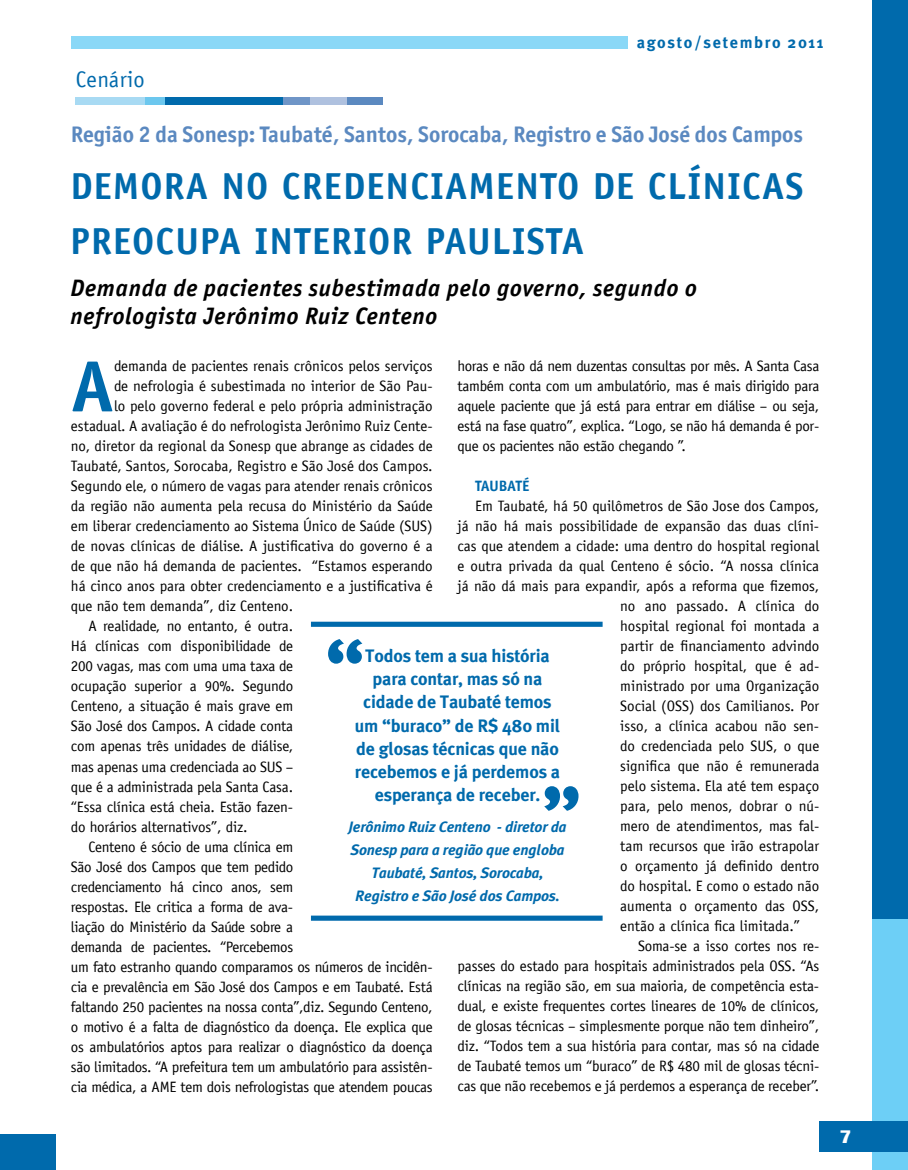
<style>
.page{position:relative;width:908px;height:1170px;background:#fff}
.page>*{position:absolute;margin:0;border:0;box-sizing:border-box;transform-origin:0 0}
.t1{font:700 72.62px "Officina Sans";color:#006aac}
.t2{font:700 37.5px/55px "Officina Sans";letter-spacing:.03em;color:#006aac}
.t3{font:23.75px/28.5px "Officina San ITC Bold Ital OS";letter-spacing:.03em;color:#000}
.t4{font:700 22.5px "Officina San ITC";color:#5b89c0}
.t5{font:22.5px "Officina Sans Std";letter-spacing:.015em;color:#006aac}
.t6{font:700 18.75px "Folio BT";color:#fff}
.t7{font:700 18px/23.1px "Meta Plus";letter-spacing:-.01em;color:#006aac;text-align:center}
.t8{font:700 16.25px "Meta Plus";letter-spacing:.1em;color:#006aac}
.t9{font:15px/20px "Officina Sans Std";letter-spacing:-.01em;color:#000;text-align:justify}
.t10{font:italic 700 15px/23.1px "Meta Plus";letter-spacing:-.01em;color:#006aac;text-align:center}
.t11{font:700 15px "Officina San ITC";color:#006aac}
</style>
<div class="page">
<div style="left:872px;top:0;width:35px;height:920px;background:#006aac"></div>
<div style="left:872px;top:919px;width:35px;height:250px;background:#6dcff6"></div>
<div style="left:0;top:1134px;width:56px;height:35px;background:#006aac"></div>
<div style="left:818px;top:1120px;width:89px;height:31px;background:#006aac"></div>
<div style="left:76px;top:97px;width:69px;height:7px;background:#a8daf3"></div>
<div style="left:145px;top:97px;width:20px;height:7px;background:#6cc7ee"></div>
<div style="left:165px;top:97px;width:118px;height:7px;background:#006aac"></div>
<div style="left:283px;top:97px;width:27px;height:7px;background:#6f95c7"></div>
<div style="left:310px;top:97px;width:37px;height:7px;background:#afc1df"></div>
<div style="left:347px;top:97px;width:35px;height:7px;background:#5b89c0"></div>
<div style="left:71px;top:37px;width:556px;height:12px;background:#8ad8f7"></div>
<div style="left:311px;top:915px;width:291px;height:5px;background:#006aac"></div>
<div style="left:311px;top:621px;width:291px;height:5px;background:#006aac"></div>
<svg style="left:328px;top:639px;width:34px;height:24px"></svg>
<svg style="left:544px;top:786px;width:34px;height:24px"></svg>
<h3 class="t5" style="left:76px;top:66px;width:70px">Cenário</h3>
<p class="t8" style="left:636px;top:33px;width:188px">agosto/setembro 2011</p>
<h3 class="t4" style="left:71px;top:121px;width:733px">Região 2 da Sonesp: Taubaté, Santos, Sorocaba, Registro e São José dos Campos</h3>
<h2 class="t2" style="left:70px;top:159px;width:732px">DEMORA NO CREDENCIAMENTO DE CLÍNICAS<br>PREOCUPA INTERIOR PAULISTA</h2>
<h3 class="t3" style="left:70px;top:273px;width:628px">Demanda de pacientes subestimada pelo governo, segundo o nefrologista Jerônimo Ruiz Centeno</h3>
<p class="t9" style="left:457px;top:356px;width:363px">horas e não dá nem duzentas consultas por mês. A Santa Casa também conta com um ambulatório, mas é mais dirigido para aquele paciente que já está para entrar em diálise – ou seja, está na fase quatro”, explica. “Logo, se não há demanda é por&shy;que os pacientes não estão chegando ”.</p>
<p class="t11" style="left:475px;top:477px;width:55px">Taubaté</p>
<p class="t9" style="left:475px;top:496px;width:345px">Em Taubaté, há 50 quilômetros de São Jose dos Campos,</p>
<p class="t9" style="left:457px;top:516px;width:363px">já não há mais possibilidade de expansão das duas clíni-</p>
<p class="t9" style="left:457px;top:536px;width:363px">cas que atendem a cidade: uma dentro do hospital regional</p>
<p class="t9" style="left:457px;top:556px;width:363px">e outra privada da qual Centeno é sócio. “A nossa clínica</p>
<p class="t9" style="left:457px;top:576px;width:363px">já não dá mais para expandir, após a reforma que fizemos,</p>
<p class="t9" style="left:620px;top:596px;width:200px">no ano passado. A clínica do</p>
<p class="t9" style="left:620px;top:616px;width:200px">hospital regional foi montada a</p>
<p class="t9" style="left:620px;top:636px;width:200px">partir de financiamento advindo</p>
<p class="t9" style="left:620px;top:656px;width:200px">do próprio hospital, que é ad-</p>
<p class="t9" style="left:620px;top:676px;width:200px">ministrado por uma Organização</p>
<p class="t9" style="left:620px;top:696px;width:200px">Social (OSS) dos Camilianos. Por</p>
<p class="t9" style="left:620px;top:716px;width:200px">isso, a clínica acabou não sen-</p>
<p class="t9" style="left:620px;top:736px;width:200px">do credenciada pelo SUS, o que</p>
<p class="t9" style="left:620px;top:756px;width:200px">significa que não é remunerada</p>
<p class="t9" style="left:620px;top:776px;width:200px">pelo sistema. Ela até tem espaço</p>
<p class="t9" style="left:620px;top:796px;width:200px">para, pelo menos, dobrar o nú-</p>
<p class="t9" style="left:620px;top:816px;width:200px">mero de atendimentos, mas fal-</p>
<p class="t9" style="left:620px;top:836px;width:200px">tam recursos que irão estrapolar</p>
<p class="t9" style="left:620px;top:856px;width:200px">o orçamento já definido dentro</p>
<p class="t9" style="left:620px;top:876px;width:200px">do hospital. E como o estado não</p>
<p class="t9" style="left:620px;top:896px;width:200px">aumenta o orçamento das OSS,</p>
<p class="t9" style="left:620px;top:916px;width:181px">então a clínica fica limitada.”</p>
<p class="t9" style="left:637px;top:936px;width:183px">Soma-se a isso cortes nos re-</p>
<p class="t9" style="left:457px;top:956px;width:363px">passes do estado para hospitais administrados pela OSS. “As</p>
<p class="t9" style="left:457px;top:976px;width:363px">clínicas na região são, em sua maioria, de competência esta-</p>
<p class="t9" style="left:457px;top:996px;width:363px">dual, e existe frequentes cortes lineares de 10% de clínicos,</p>
<p class="t9" style="left:457px;top:1016px;width:363px">de glosas técnicas – simplesmente porque não tem dinheiro”,</p>
<p class="t9" style="left:457px;top:1036px;width:363px">diz. “Todos tem a sua história para contar, mas só na cidade</p>
<p class="t9" style="left:457px;top:1056px;width:363px">de Taubaté temos um “buraco” de R$ 480 mil de glosas técni-</p>
<p class="t9" style="left:457px;top:1076px;width:363px">cas que não recebemos e já perdemos a esperança de receber”.</p>
<h1 class="t1" style="left:71px;top:341px;width:45px">A</h1>
<p class="t9" style="left:114px;top:356px;width:320px">demanda de pacientes renais crônicos pelos serviços</p>
<p class="t9" style="left:114px;top:376px;width:320px">de nefrologia é subestimada no interior de São Pau-</p>
<p class="t9" style="left:114px;top:396px;width:320px">lo pelo governo federal e pelo própria administração</p>
<p class="t9" style="left:71px;top:416px;width:363px">estadual. A avaliação é do nefrologista Jerônimo Ruiz Cente-</p>
<p class="t9" style="left:71px;top:436px;width:363px">no, diretor da regional da Sonesp que abrange as cidades de</p>
<p class="t9" style="left:71px;top:456px;width:363px">Taubaté, Santos, Sorocaba, Registro e São José dos Campos.</p>
<p class="t9" style="left:71px;top:476px;width:363px">Segundo ele, o número de vagas para atender renais crônicos</p>
<p class="t9" style="left:71px;top:496px;width:363px">da região não aumenta pela recusa do Ministério da Saúde</p>
<p class="t9" style="left:71px;top:516px;width:363px">em liberar credenciamento ao Sistema Único de Saúde (SUS)</p>
<p class="t9" style="left:71px;top:536px;width:363px">de novas clínicas de diálise. A justificativa do governo é a</p>
<p class="t9" style="left:71px;top:556px;width:363px">de que não há demanda de pacientes. “Estamos esperando</p>
<p class="t9" style="left:71px;top:576px;width:363px">há cinco anos para obter credenciamento e a justificativa é</p>
<p class="t9" style="left:71px;top:596px;width:224px">que não tem demanda”, diz Centeno.</p>
<p class="t9" style="left:89px;top:616px;width:206px">A realidade, no entanto, é outra.</p>
<p class="t9" style="left:71px;top:636px;width:224px">Há clínicas com disponibilidade de</p>
<p class="t9" style="left:71px;top:656px;width:224px">200 vagas, mas com uma uma taxa de</p>
<p class="t9" style="left:71px;top:676px;width:224px">ocupação superior a 90%. Segundo</p>
<p class="t9" style="left:71px;top:696px;width:224px">Centeno, a situação é mais grave em</p>
<p class="t9" style="left:71px;top:716px;width:224px">São José dos Campos. A cidade conta</p>
<p class="t9" style="left:71px;top:736px;width:224px">com apenas três unidades de diálise,</p>
<p class="t9" style="left:71px;top:756px;width:224px">mas apenas uma credenciada ao SUS –</p>
<p class="t9" style="left:71px;top:776px;width:224px">que é a administrada pela Santa Casa.</p>
<p class="t9" style="left:71px;top:796px;width:224px">“Essa clínica está cheia. Estão fazen-</p>
<p class="t9" style="left:71px;top:816px;width:178px">do horários alternativos”, diz.</p>
<p class="t9" style="left:89px;top:836px;width:206px">Centeno é sócio de uma clínica em</p>
<p class="t9" style="left:71px;top:856px;width:224px">São José dos Campos que tem pedido</p>
<p class="t9" style="left:71px;top:876px;width:224px">credenciamento há cinco anos, sem</p>
<p class="t9" style="left:71px;top:896px;width:224px">respostas. Ele critica a forma de ava-</p>
<p class="t9" style="left:71px;top:916px;width:224px">liação do Ministério da Saúde sobre a</p>
<p class="t9" style="left:71px;top:936px;width:224px">demanda de pacientes. “Percebemos</p>
<p class="t9" style="left:71px;top:956px;width:363px">um fato estranho quando comparamos os números de incidên-</p>
<p class="t9" style="left:71px;top:976px;width:363px">cia e prevalência em São José dos Campos e em Taubaté. Está</p>
<p class="t9" style="left:71px;top:996px;width:363px">faltando 250 pacientes na nossa conta”,diz. Segundo Centeno,</p>
<p class="t9" style="left:71px;top:1016px;width:363px">o motivo é a falta de diagnóstico da doença. Ele explica que</p>
<p class="t9" style="left:71px;top:1036px;width:363px">os ambulatórios aptos para realizar o diagnóstico da doença</p>
<p class="t9" style="left:71px;top:1056px;width:363px">são limitados. “A prefeitura tem um ambulatório para assistên-</p>
<p class="t9" style="left:71px;top:1076px;width:363px">cia médica, a AME tem dois nefrologistas que atendem poucas</p>
<p class="t7" style="left:354px;top:644px;width:207px">Todos tem a sua história para contar, mas só na cidade de Taubaté temos um “buraco” de R$ 480 mil de glosas técnicas que não recebemos e já perdemos a esperança de receber.</p>
<p class="t10" style="left:348px;top:814px;width:220px">Jerônimo Ruiz Centeno - diretor da<br>Sonesp para a região que engloba<br>Taubaté, Santos, Sorocaba,<br>Registro e São José dos Campos.</p>
<p class="t6" style="left:839px;top:1125px;width:14px">7</p>
</div>
